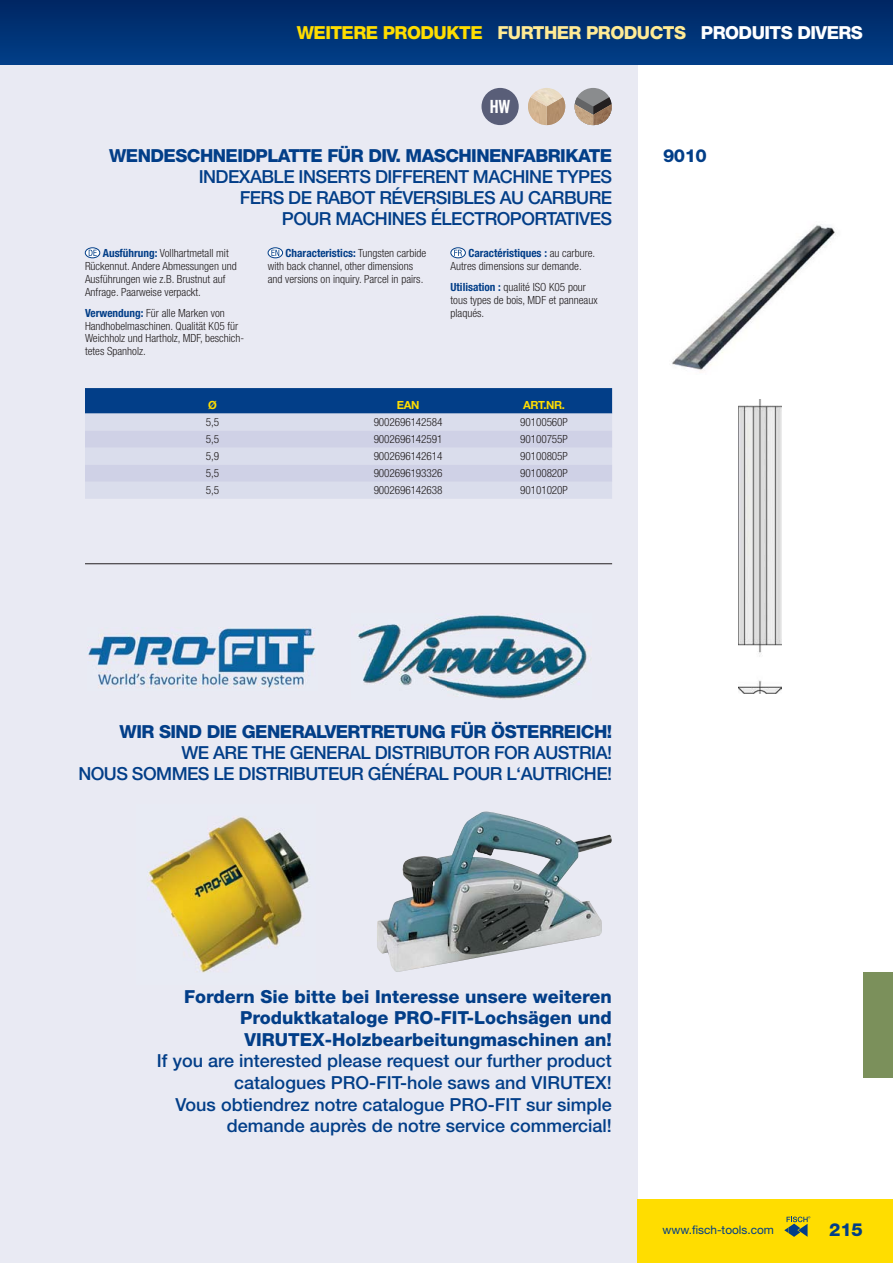
<style>
.page{position:relative;width:893px;height:1263px;background:#fff}
.page>*{position:absolute;margin:0;border:0;box-sizing:border-box;transform-origin:0 0}
.t1{font:600 18.3px "Flama Condensed";color:#fff}
.t2{font:800 18px/21.6px "Helvetica Neue LT Std";letter-spacing:-.03em;color:#023e88;text-align:justify}
.t3{font:500 18px/21px "Helvetica Neue LT Std";letter-spacing:-.03em;color:#023e88;text-align:right}
.t4{font:500 18px/21.6px "Helvetica Neue LT Std";color:#023e88;text-align:right}
.t5{font:800 18px "Helvetica Neue LT Std";letter-spacing:-.03em;color:#fd0}
.t6{font:11.85px "Helvetica Neue LT Std";color:#023e88}
.t7{font:300 condensed 11.25px/12.8px "Helvetica Neue LT Std";color:#231f20}
.t8{font:700 11.25px "Helvetica Neue LT Std";letter-spacing:-.03em;color:#fd0}
.s1{color:#ffeb95}
.s2{color:#fff}
.s3{font-weight:700;color:#023e88}
</style>
<div class="page">
<div style="left:0;top:0;width:638px;height:1263px;background:#e9eaf3"></div>
<div style="left:0;top:0;width:893px;height:64px;background:linear-gradient(to bottom,#002663,#013e87)"></div>
<div style="left:638px;top:1199px;width:255px;height:64px;background:#fd0"></div>
<svg style="left:784px;top:1216px;width:26px;height:21px"></svg>
<div style="left:863px;top:972px;width:30px;height:105px;background:#7b905b"></div>
<svg style="left:85px;top:248px;width:15px;height:10px"></svg>
<div style="left:85px;top:248px;width:15px;height:10px;border:1px solid #023e88;border-radius:50%"></div>
<svg style="left:89px;top:250px;width:8px;height:6px"></svg>
<svg style="left:268px;top:248px;width:15px;height:10px"></svg>
<div style="left:268px;top:248px;width:15px;height:10px;border:1px solid #023e88;border-radius:50%"></div>
<svg style="left:271px;top:250px;width:8px;height:6px"></svg>
<svg style="left:451px;top:248px;width:14px;height:10px"></svg>
<div style="left:451px;top:248px;width:15px;height:10px;border:1px solid #023e88;border-radius:50%"></div>
<svg style="left:454px;top:250px;width:8px;height:6px"></svg>
<img style="left:672px;top:224px;width:164px;height:147px">
<img style="left:739px;top:400px;width:42px;height:294px">
<hr style="left:85px;top:563px;width:527px;height:1px;background:#231f20">
<img style="left:357px;top:614px;width:230px;height:85px">
<img style="left:377px;top:812px;width:235px;height:160px">
<svg style="left:85px;top:388px;width:527px;height:111px"></svg>
<img style="left:88px;top:628px;width:227px;height:60px">
<img style="left:148px;top:816px;width:161px;height:157px">
<svg style="left:528px;top:98px;width:37px;height:27px"></svg>
<img style="left:530px;top:88px;width:33px;height:19px">
<div style="left:481px;top:88px;width:38px;height:37px;background:#595e78;border-radius:50%"></div>
<div style="left:574px;top:88px;width:38px;height:37px;background:#8a8c8e;border-radius:50%"></div>
<svg style="left:574px;top:91px;width:38px;height:34px"></svg>
<h2 class="t5" style="left:297px;top:26px;width:568px">WEITERE PRODUKTE <span class="s1">FURTHER PRODUCTS</span> <span class="s2">PRODUITS DIVERS</span></h2>
<h1 class="t1" style="left:490px;top:96px;width:22px">HW</h1>
<h2 class="t2" style="left:109px;top:146px;width:504px">WENDESCHNEIDPLATTE FÜR DIV. MASCHINENFABRIKATE</h2>
<h2 class="t3" style="left:199px;top:167px;width:415px">INDEXABLE INSERTS DIFFERENT MACHINE TYPES<br>FERS DE RABOT RÉVERSIBLES AU CARBURE<br>POUR MACHINES ÉLECTROPORTATIVES</h2>
<p class="t7" style="left:85px;top:248px;width:153px;text-indent:18px"><span class="s3">Ausführung:</span> Vollhartmetall mit Rückennut. Andere Abmessungen und Ausführungen wie z.B. Brustnut auf Anfrage. Paarweise verpackt.</p>
<p class="t7" style="left:85px;top:307px;width:161px"><span class="s3">Verwendung:</span> Für alle Marken von<br>Handhobelmaschinen. Qualität K05 für<br>Weichholz und Hartholz, MDF, beschich&shy;tetes Spanholz.</p>
<p class="t7" style="left:268px;top:248px;width:160px;text-indent:18px"><span class="s3">Characteristics:</span> Tungsten carbide with back channel, other dimensions and versions on inquiry. Parcel in pairs.</p>
<p class="t7" style="left:451px;top:248px;width:146px;text-indent:18px"><span class="s3">Caractéristiques :</span> au carbure.<br>Autres dimensions sur demande.</p>
<p class="t7" style="left:451px;top:282px;width:148px"><span class="s3">Utilisation :</span> qualité ISO K05 pour tous types de bois, MDF et panneaux plaqués.</p>
<p class="t8" style="left:208px;top:399px;width:10px">Ø</p>
<p class="t8" style="left:397px;top:399px;width:24px">EAN</p>
<p class="t8" style="left:523px;top:399px;width:43px">ART.NR.</p>
<p class="t7" style="left:206px;top:417px;width:15px">5,5</p>
<p class="t7" style="left:374px;top:417px;width:70px">9002696142584</p>
<p class="t7" style="left:520px;top:417px;width:49px">90100560P</p>
<p class="t7" style="left:206px;top:434px;width:15px">5,5</p>
<p class="t7" style="left:374px;top:434px;width:70px">9002696142591</p>
<p class="t7" style="left:520px;top:434px;width:49px">90100755P</p>
<p class="t7" style="left:206px;top:451px;width:15px">5,9</p>
<p class="t7" style="left:374px;top:451px;width:70px">9002696142614</p>
<p class="t7" style="left:520px;top:451px;width:49px">90100805P</p>
<p class="t7" style="left:206px;top:468px;width:15px">5,5</p>
<p class="t7" style="left:374px;top:468px;width:70px">9002696193326</p>
<p class="t7" style="left:520px;top:468px;width:49px">90100820P</p>
<p class="t7" style="left:206px;top:485px;width:15px">5,5</p>
<p class="t7" style="left:374px;top:485px;width:70px">9002696142638</p>
<p class="t7" style="left:520px;top:485px;width:49px">90101020P</p>
<h2 class="t2" style="left:663px;top:146px;width:45px">9010</h2>
<h2 class="t2" style="left:120px;top:722px;width:494px">WIR SIND DIE GENERALVERTRETUNG FÜR ÖSTERREICH!</h2>
<h2 class="t3" style="left:78px;top:743px;width:535px">WE ARE THE GENERAL DISTRIBUTOR FOR AUSTRIA!<br>NOUS SOMMES LE DISTRIBUTEUR GÉNÉRAL POUR L‘AUTRICHE!</h2>
<h2 class="t2" style="left:240px;top:987px;width:373px;text-indent:-56px">Fordern Sie bitte bei Interesse unsere weiteren Produktkataloge PRO-FIT-Lochsägen und VIRUTEX-Holzbearbeitungmaschinen an!</h2>
<h2 class="t4" style="left:157px;top:1052px;width:456px">If you are interested please request our further product catalogues PRO-FIT-hole saws and VIRUTEX!<br>Vous obtiendrez notre catalogue PRO-FIT sur simple demande auprès de notre service commercial!</h2>
<p class="t6" style="left:662px;top:1223px;width:113px">www.fisch-tools.com</p>
<h2 class="t2" style="left:829px;top:1220px;width:35px">215</h2>
</div>
